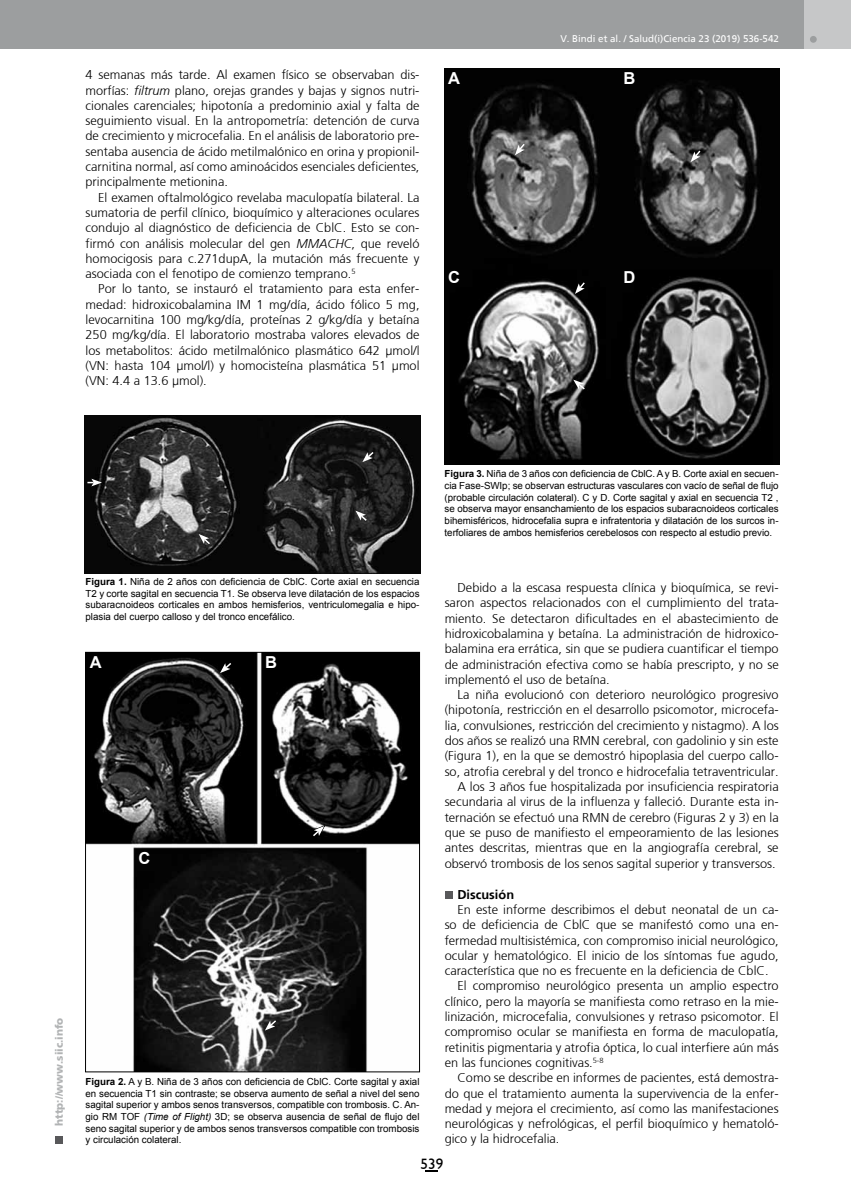
<style>
.page{position:relative;width:851px;height:1191px;background:#fff}
.page>*{position:absolute;margin:0;border:0;box-sizing:border-box;transform-origin:0 0}
.t1{font:700 16.5px "Arial";color:#fff}
.t2{font:15px "Humanist 521 BT";color:#000}
.t3{font:300 12.75px/15.3px "Frutiger";color:#000;text-align:justify}
.t4{font:700 12.75px "Frutiger";color:#000}
.t5{font:900 10.5px "Frutiger";color:#b1b3b4}
.t6{font:9.75px/11.7px "Arial";color:#000;text-align:justify}
.t7{font:9.75px "Frutiger";color:#fff}
.s1{font-style:italic}
.s2{font-weight:700}
</style>
<div class="page">
<div style="left:1px;top:0;width:849px;height:49px;background:#9c9e9f"></div>
<div style="left:804px;top:0;width:46px;height:49px;background:#c6c7c8"></div>
<div style="left:809px;top:36px;width:7px;height:7px;background:#9c9e9f;border-radius:50%"></div>
<svg style="left:425px;top:1170px;width:13px;height:2px"></svg>
<div style="left:55px;top:1136px;width:8px;height:8px;background:#58585a"></div>
<img style="left:444px;top:68px;width:335px;height:397px">
<div style="left:444px;top:890px;width:8px;height:8px;background:#58585a"></div>
<img style="left:84px;top:416px;width:336px;height:157px">
<svg style="left:87px;top:479px;width:15px;height:7px"></svg>
<svg style="left:514px;top:142px;width:12px;height:13px"></svg>
<svg style="left:690px;top:149px;width:12px;height:13px"></svg>
<svg style="left:575px;top:281px;width:11px;height:13px"></svg>
<svg style="left:573px;top:379px;width:13px;height:12px"></svg>
<svg style="left:199px;top:534px;width:12px;height:12px"></svg>
<svg style="left:355px;top:510px;width:13px;height:12px"></svg>
<svg style="left:362px;top:450px;width:13px;height:12px"></svg>
<img style="left:87px;top:654px;width:330px;height:416px">
<div style="left:85px;top:652px;width:334px;height:420px;border:1px solid #000"></div>
<svg style="left:220px;top:661px;width:13px;height:12px"></svg>
<svg style="left:265px;top:1018px;width:13px;height:12px"></svg>
<svg style="left:311px;top:825px;width:14px;height:13px"></svg>
<p class="t3" style="left:85px;top:67px;width:335px">4 semanas más tarde. Al examen físico se observaban dis&shy;morfías: <span class="s1">filtrum</span> plano, orejas grandes y bajas y signos nutri&shy;cionales carenciales; hipotonía a predominio axial y falta de seguimiento visual. En la antropometría: detención de curva de crecimiento y microcefalia. En el análisis de laboratorio pre&shy;sentaba ausencia de ácido metilmalónico en orina y propionil&shy;carnitina normal, así como aminoácidos esenciales deficientes, principalmente metionina.</p>
<p class="t3" style="left:85px;top:190px;width:335px;text-indent:13px">El examen oftalmológico revelaba maculopatía bilateral. La sumatoria de perfil clínico, bioquímico y alteraciones oculares condujo al diagnóstico de deficiencia de CblC. Esto se con&shy;firmó con análisis molecular del gen <span class="s1">MMACHC</span>, que reveló homocigosis para c.271dupA, la mutación más frecuente y asociada con el fenotipo de comienzo temprano.<sup>5</sup></p>
<p class="t3" style="left:85px;top:281px;width:335px;text-indent:13px">Por lo tanto, se instauró el tratamiento para esta enfer&shy;medad: hidroxicobalamina IM 1 mg/día, ácido fólico 5 mg, levocarnitina 100 mg/kg/día, proteínas 2 g/kg/día y betaína 250 mg/kg/día. El laboratorio mostraba valores elevados de los metabolitos: ácido metilmalónico plasmático 642 µmol/l (VN: hasta 104 µmol/l) y homocisteína plasmática 51 µmol (VN: 4.4 a 13.6 µmol).</p>
<p class="t1" style="left:448px;top:67px;width:13px">A</p>
<p class="t1" style="left:448px;top:266px;width:13px">C</p>
<p class="t7" style="left:560px;top:33px;width:220px">V. Bindi et al. / Salud(i)Ciencia 23 (2019) 536-542</p>
<p class="t1" style="left:623px;top:67px;width:13px">B</p>
<p class="t1" style="left:623px;top:266px;width:13px">D</p>
<p class="t5" style="left:53px;top:1125px;width:110px;rotate:-90deg">http://www.siic.info</p>
<p class="t6" style="left:85px;top:576px;width:335px"><span class="s2">Figura 1.</span> Niña de 2 años con deficiencia de CblC. Corte axial en secuencia T2 y corte sagital en secuencia T1. Se observa leve dilatación de los espacios subaracnoideos corticales en ambos hemisferios, ventriculomegalia e hipo&shy;plasia del cuerpo calloso y del tronco encefálico.</p>
<p class="t1" style="left:90px;top:651px;width:13px">A</p>
<p class="t1" style="left:138px;top:847px;width:13px">C</p>
<p class="t1" style="left:265px;top:651px;width:13px">B</p>
<p class="t6" style="left:85px;top:1075px;width:335px"><span class="s2">Figura 2.</span> A y B. Niña de 3 años con deficiencia de CblC. Corte sagital y axial en secuencia T1 sin contraste; se observa aumento de señal a nivel del seno sagital superior y ambos senos transversos, compatible con trombosis. C. An&shy;gio RM TOF <span class="s1">(Time of Flight)</span> 3D; se observa ausencia de señal de flujo del seno sagital superior y de ambos senos transversos compatible con trombosis y circulación colateral.</p>
<p class="t6" style="left:444px;top:468px;width:335px"><span class="s2">Figura 3.</span> Niña de 3 años con deficiencia de CblC. A y B. Corte axial en secuen&shy;cia Fase-SWIp; se observan estructuras vasculares con vacío de señal de flujo (probable circulación colateral). C y D. Corte sagital y axial en secuencia T2 , se observa mayor ensanchamiento de los espacios subaracnoideos corticales bihemisféricos, hidrocefalia supra e infratentoria y dilatación de los surcos in&shy;terfoliares de ambos hemisferios cerebelosos con respecto al estudio previo.</p>
<p class="t3" style="left:444px;top:580px;width:335px;text-indent:13px">Debido a la escasa respuesta clínica y bioquímica, se revi&shy;saron aspectos relacionados con el cumplimiento del trata&shy;miento. Se detectaron dificultades en el abastecimiento de hidroxicobalamina y betaína. La administración de hidroxico&shy;balamina era errática, sin que se pudiera cuantificar el tiempo de administración efectiva como se había prescripto, y no se implementó el uso de betaína.</p>
<p class="t3" style="left:444px;top:687px;width:335px;text-align:right">La niña evolucionó con deterioro neurológico progresivo (hipotonía, restricción en el desarrollo psicomotor, microcefa&shy;lia, convulsiones, restricción del crecimiento y nistagmo). A los dos años se realizó una RMN cerebral, con gadolinio y sin este (Figura 1), en la que se demostró hipoplasia del cuerpo callo&shy;so, atrofia cerebral y del tronco e hidrocefalia tetraventricular.<br>A los 3 años fue hospitalizada por insuficiencia respiratoria secundaria al virus de la influenza y falleció. Durante esta in&shy;ternación se efectuó una RMN de cerebro (Figuras 2 y 3) en la que se puso de manifiesto el empeoramiento de las lesiones antes descritas, mientras que en la angiografía cerebral, se observó trombosis de los senos sagital superior y transversos.</p>
<p class="t4" style="left:457px;top:886px;width:58px">Discusión</p>
<p class="t3" style="left:457px;top:901px;width:322px">En este informe describimos el debut neonatal de un ca-</p>
<p class="t3" style="left:444px;top:917px;width:335px">so de deficiencia de CblC que se manifestó como una en-</p>
<p class="t3" style="left:444px;top:932px;width:335px">fermedad multisistémica, con compromiso inicial neurológico,</p>
<p class="t3" style="left:444px;top:947px;width:335px">ocular y hematológico. El inicio de los síntomas fue agudo,</p>
<p class="t3" style="left:444px;top:963px;width:325px">característica que no es frecuente en la deficiencia de CblC.</p>
<p class="t3" style="left:457px;top:978px;width:323px">El compromiso neurológico presenta un amplio espectro</p>
<p class="t3" style="left:444px;top:993px;width:335px">clínico, pero la mayoría se manifiesta como retraso en la mie-</p>
<p class="t3" style="left:444px;top:1009px;width:335px">linización, microcefalia, convulsiones y retraso psicomotor. El</p>
<p class="t3" style="left:444px;top:1024px;width:335px">compromiso ocular se manifiesta en forma de maculopatía,</p>
<p class="t3" style="left:444px;top:1039px;width:335px">retinitis pigmentaria y atrofia óptica, lo cual interfiere aún más</p>
<p class="t3" style="left:444px;top:1054px;width:160px">en las funciones cognitivas.<sup>5-8</sup></p>
<p class="t3" style="left:457px;top:1070px;width:322px">Como se describe en informes de pacientes, está demostra-</p>
<p class="t3" style="left:444px;top:1085px;width:335px">do que el tratamiento aumenta la supervivencia de la enfer-</p>
<p class="t3" style="left:444px;top:1100px;width:335px">medad y mejora el crecimiento, así como las manifestaciones</p>
<p class="t3" style="left:444px;top:1116px;width:335px">neurológicas y nefrológicas, el perfil bioquímico y hematoló-</p>
<p class="t3" style="left:444px;top:1131px;width:116px">gico y la hidrocefalia.</p>
<p class="t2" style="left:420px;top:1154px;width:24px">539</p>
</div>
